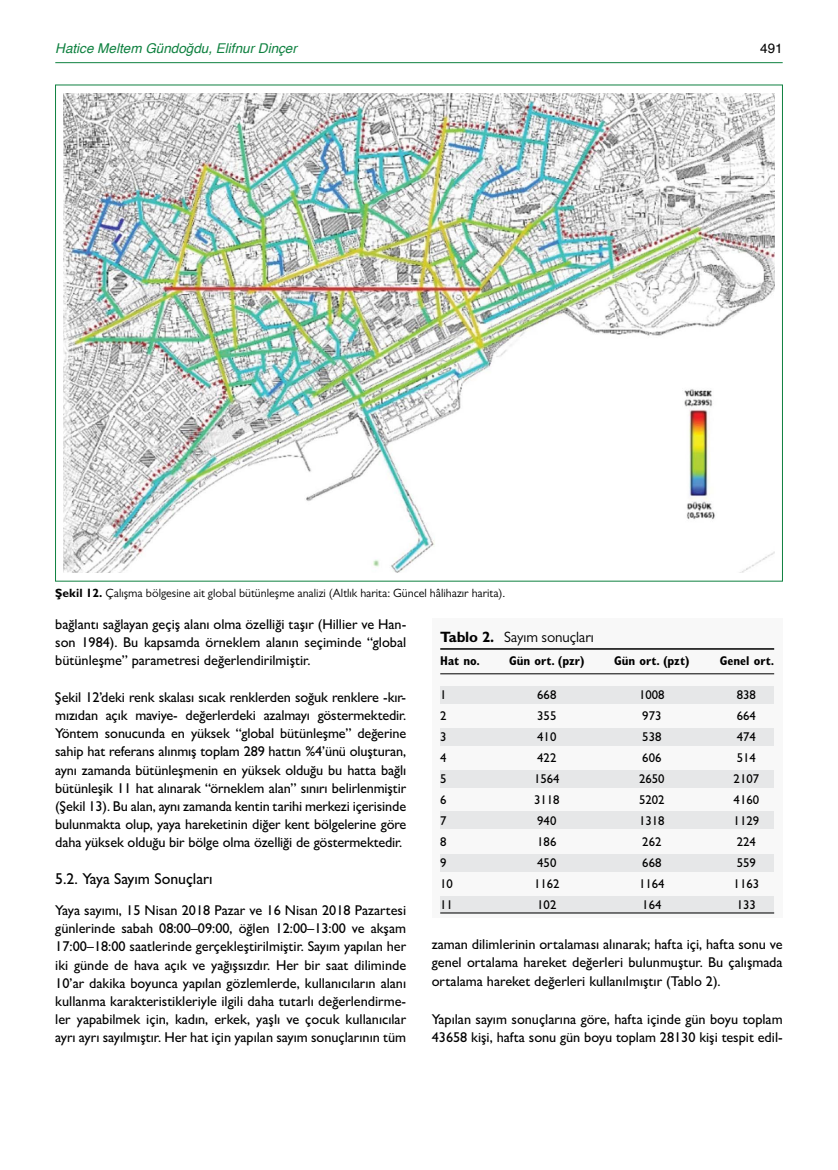
<style>
.page{position:relative;width:838px;height:1170px;background:#fff}
.page>*{position:absolute;margin:0;border:0;box-sizing:border-box;transform-origin:0 0}
.t1{font:500 15.75px "Gill Sans MT Pro";color:#000}
.t2{font:15px "Gill Sans MT Pro";letter-spacing:-.005em;color:#000}
.t3{font:500 14.25px/18.1px "Gill Sans MT Pro";color:#000;text-align:justify}
.t4{font:italic 13.5px "Helvetica";color:#0f8140}
.t5{font:13.5px "Helvetica";color:#000}
.t6{font:500 12.75px "Gill Sans MT Pro";color:#000}
.t7{font:700 condensed 12.75px "Gill Sans MT Pro";color:#000}
.t8{font:12px "Gill Sans MT Pro";color:#000}
.s1{font-weight:700}
</style>
<div class="page">
<hr style="left:55px;top:62px;width:727px;height:1px;background:#0f8140">
<div style="left:432px;top:618px;width:350px;height:299px;background:#f8f8f8"></div>
<div style="left:440px;top:686px;width:334px;height:17px;background:#e6e7e8"></div>
<div style="left:440px;top:728px;width:334px;height:17px;background:#e6e7e8"></div>
<div style="left:440px;top:770px;width:334px;height:17px;background:#e6e7e8"></div>
<div style="left:440px;top:811px;width:334px;height:17px;background:#e6e7e8"></div>
<div style="left:440px;top:854px;width:334px;height:17px;background:#e6e7e8"></div>
<div style="left:440px;top:896px;width:334px;height:17px;background:#e6e7e8"></div>
<hr style="left:440px;top:648px;width:334px;height:1px;background:#000">
<hr style="left:440px;top:673px;width:334px;height:1px;background:#000">
<hr style="left:440px;top:912px;width:334px;height:1px;background:#000">
<img style="left:64px;top:93px;width:710px;height:480px">
<p class="t4" style="left:55px;top:37px;width:243px">Hatice Meltem Gündoğdu, Elifnur Dinçer</p>
<p class="t5" style="left:760px;top:37px;width:24px">491</p>
<p class="t8" style="left:55px;top:586px;width:451px"><span class="s1">Şekil 12.</span> Çalışma bölgesine ait global bütünleşme analizi (Altlık harita: Güncel hâlihazır harita).</p>
<p class="t3" style="left:55px;top:614px;width:352px">bağlantı sağlayan geçiş alanı olma özelliği taşır (Hillier ve Han&shy;son 1984). Bu kapsamda örneklem alanın seçiminde “global bütünleşme” parametresi değerlendirilmiştir.</p>
<p class="t3" style="left:55px;top:687px;width:352px">Şekil 12’deki renk skalası sıcak renklerden soğuk renklere -kır&shy;mızıdan açık maviye- değerlerdeki azalmayı göstermektedir.<br>Yöntem sonucunda en yüksek “global bütünleşme” değerine sahip hat referans alınmış toplam 289 hattın %4’ünü oluşturan, aynı zamanda bütünleşmenin en yüksek olduğu bu hatta bağlı bütünleşik 11 hat alınarak “örneklem alan” sınırı belirlenmiştir (Şekil 13). Bu alan, aynı zamanda kentin tarihi merkezi içerisinde bulunmakta olup, yaya hareketinin diğer kent bölgelerine göre daha yüksek olduğu bir bölge olma özelliği de göstermektedir.</p>
<p class="t1" style="left:55px;top:869px;width:159px">5.2. Yaya Sayım Sonuçları</p>
<p class="t3" style="left:55px;top:900px;width:352px">Yaya sayımı, 15 Nisan 2018 Pazar ve 16 Nisan 2018 Pazartesi günlerinde sabah 08:00–09:00, öğlen 12:00–13:00 ve akşam 17:00–18:00 saatlerinde gerçekleştirilmiştir. Sayım yapılan her iki günde de hava açık ve yağışsızdır. Her bir saat diliminde 10’ar dakika boyunca yapılan gözlemlerde, kullanıcıların alanı kullanma karakteristikleriyle ilgili daha tutarlı değerlendirme&shy;ler yapabilmek için, kadın, erkek, yaşlı ve çocuk kullanıcılar ayrı ayrı sayılmıştır. Her hat için yapılan sayım sonuçlarının tüm</p>
<p class="t2" style="left:440px;top:627px;width:155px"><span class="s1">Tablo 2.</span> Sayım sonuçları</p>
<p class="t7" style="left:440px;top:653px;width:41px">Hat no.</p>
<p class="t7" style="left:509px;top:653px;width:77px">Gün ort. (pzr)</p>
<p class="t7" style="left:614px;top:653px;width:77px">Gün ort. (pzt)</p>
<p class="t7" style="left:720px;top:653px;width:56px">Genel ort.</p>
<p class="t6" style="left:440px;top:687px;width:8px">1</p>
<p class="t6" style="left:537px;top:687px;width:21px">668</p>
<p class="t6" style="left:639px;top:687px;width:27px">1008</p>
<p class="t6" style="left:737px;top:687px;width:21px">838</p>
<p class="t6" style="left:440px;top:708px;width:8px">2</p>
<p class="t6" style="left:537px;top:708px;width:21px">355</p>
<p class="t6" style="left:642px;top:708px;width:21px">973</p>
<p class="t6" style="left:737px;top:708px;width:21px">664</p>
<p class="t6" style="left:440px;top:729px;width:8px">3</p>
<p class="t6" style="left:537px;top:729px;width:21px">410</p>
<p class="t6" style="left:642px;top:729px;width:21px">538</p>
<p class="t6" style="left:737px;top:729px;width:21px">474</p>
<p class="t6" style="left:440px;top:750px;width:8px">4</p>
<p class="t6" style="left:537px;top:750px;width:21px">422</p>
<p class="t6" style="left:642px;top:750px;width:21px">606</p>
<p class="t6" style="left:737px;top:750px;width:21px">514</p>
<p class="t6" style="left:440px;top:771px;width:8px">5</p>
<p class="t6" style="left:534px;top:771px;width:27px">1564</p>
<p class="t6" style="left:639px;top:771px;width:27px">2650</p>
<p class="t6" style="left:733px;top:771px;width:27px">2107</p>
<p class="t6" style="left:440px;top:792px;width:8px">6</p>
<p class="t6" style="left:534px;top:792px;width:27px">3118</p>
<p class="t6" style="left:639px;top:792px;width:27px">5202</p>
<p class="t6" style="left:733px;top:792px;width:27px">4160</p>
<p class="t6" style="left:440px;top:813px;width:8px">7</p>
<p class="t6" style="left:537px;top:813px;width:21px">940</p>
<p class="t6" style="left:639px;top:813px;width:27px">1318</p>
<p class="t6" style="left:733px;top:813px;width:27px">1129</p>
<p class="t6" style="left:440px;top:834px;width:8px">8</p>
<p class="t6" style="left:537px;top:834px;width:21px">186</p>
<p class="t6" style="left:642px;top:834px;width:21px">262</p>
<p class="t6" style="left:737px;top:834px;width:21px">224</p>
<p class="t6" style="left:440px;top:855px;width:8px">9</p>
<p class="t6" style="left:537px;top:855px;width:21px">450</p>
<p class="t6" style="left:642px;top:855px;width:21px">668</p>
<p class="t6" style="left:737px;top:855px;width:21px">559</p>
<p class="t6" style="left:440px;top:876px;width:14px">10</p>
<p class="t6" style="left:534px;top:876px;width:27px">1162</p>
<p class="t6" style="left:639px;top:876px;width:27px">1164</p>
<p class="t6" style="left:733px;top:876px;width:27px">1163</p>
<p class="t6" style="left:440px;top:897px;width:14px">11</p>
<p class="t6" style="left:537px;top:897px;width:21px">102</p>
<p class="t6" style="left:642px;top:897px;width:21px">164</p>
<p class="t6" style="left:737px;top:897px;width:21px">133</p>
<p class="t3" style="left:432px;top:934px;width:352px;line-height:18.8px">zaman dilimlerinin ortalaması alınarak; hafta içi, hafta sonu ve genel ortalama hareket değerleri bulunmuştur. Bu çalışmada ortalama hareket değerleri kullanılmıştır (Tablo 2).</p>
<p class="t3" style="left:432px;top:1009px;width:352px;line-height:18.8px">Yapılan sayım sonuçlarına göre, hafta içinde gün boyu toplam<br>43658 kişi, hafta sonu gün boyu toplam 28130 kişi tespit edil-</p>
</div>
